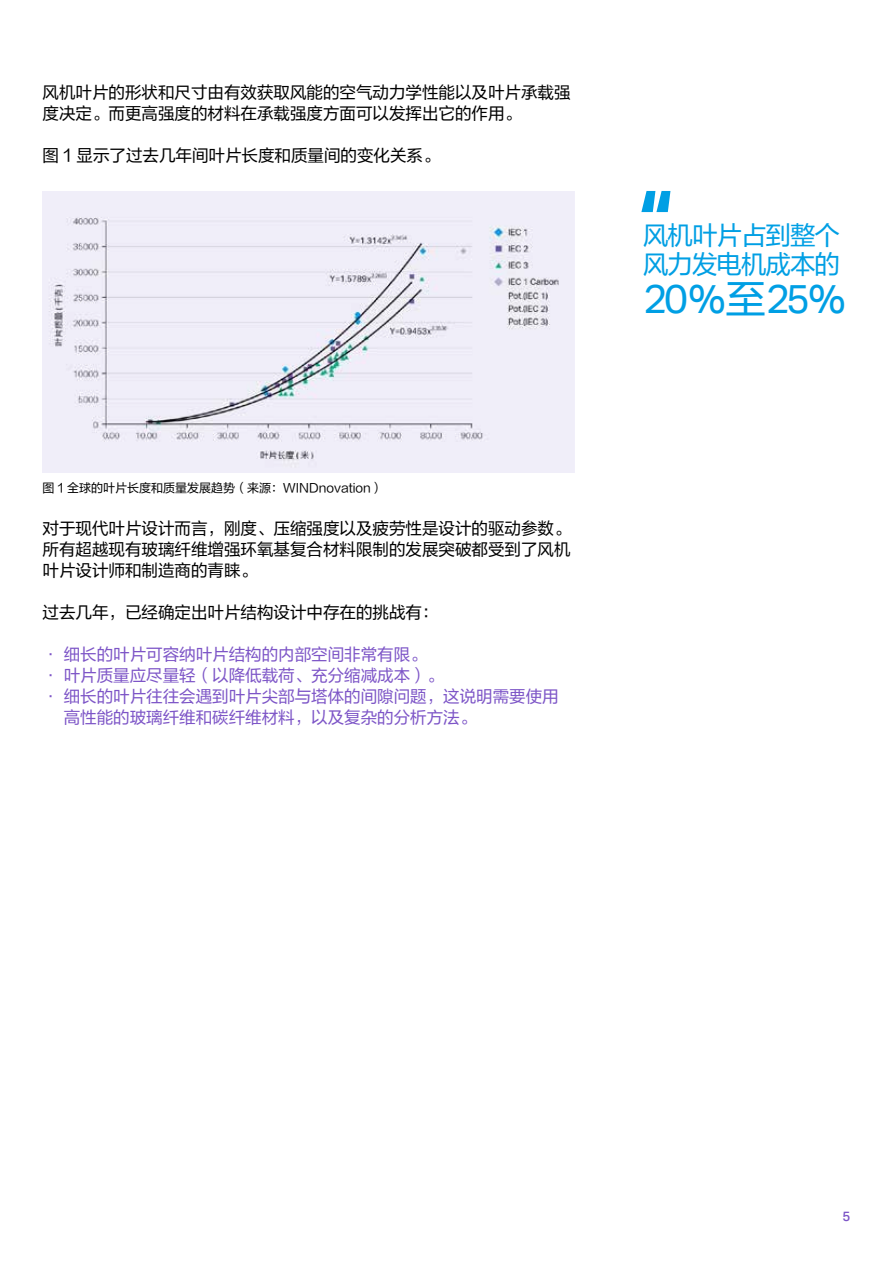
<style>
.page{position:relative;width:893px;height:1263px;background:#fff}
.page>*{position:absolute;margin:0;border:0;box-sizing:border-box;transform-origin:0 0}
.t1{font:700 82.95px "Aktiv Grotesk";color:#009fe4}
.t2{font:40.5px "Aktiv Grotesk";color:#009fe4}
.t3{font:25.5px/28.5px "FZLTHJW GB1 0";letter-spacing:-.04em;color:#009fe4}
.t4{font:16.5px/21px "FZLTHJW GB1 0";color:#000}
.t5{font:16.5px/21px "FZLTHJW GB1 0";color:#7d55c7}
.t6{font:500 13.5px "Aktiv Grotesk";color:#7d55c7}
.t7{font:12px "FZLTHJW GB1 0";color:#000}
.s1{font-family:"FZLTHJW GB1 0"}
</style>
<div class="page">
<img style="left:43px;top:191px;width:531px;height:281px">
<p class="t4" style="left:43px;top:82px;width:529px">风机叶片的形状和尺寸由有效获取风能的空气动力学性能以及叶片承载强度决定。而更高强度的材料在承载强度方面可以发挥出它的作用。</p>
<p class="t4" style="left:43px;top:145px;width:399px">图 1 显示了过去几年间叶片长度和质量间的变化关系。</p>
<p class="t7" style="left:43px;top:481px;width:342px">图 1 全球的叶片长度和质量发展趋势（来源：WINDnovation）</p>
<p class="t4" style="left:43px;top:518px;width:529px;text-align:justify">对于现代叶片设计而言，刚度、压缩强度以及疲劳性是设计的驱动参数。所有超越现有玻璃纤维增强环氧基复合材料限制的发展突破都受到了风机叶片设计师和制造商的青睐。</p>
<p class="t4" style="left:43px;top:602px;width:397px">过去几年，已经确定出叶片结构设计中存在的挑战有：</p>
<p class="t5" style="left:43px;top:644px;width:386px">• 细长的叶片可容纳叶片结构的内部空间非常有限。</p>
<p class="t5" style="left:43px;top:665px;width:402px">• 叶片质量应尽量轻（以降低载荷、充分缩减成本）。</p>
<p class="t5" style="left:64px;top:686px;width:496px;text-indent:-21px">• 细长的叶片往往会遇到叶片尖部与塔体的间隙问题，这说明需要使用高性能的玻璃纤维和碳纤维材料，以及复杂的分析方法。</p>
<h1 class="t1" style="left:638px;top:173px;width:37px">‘‘</h1>
<h3 class="t3" style="left:643px;top:222px;width:198px">风机叶片占到整个风力发电机成本的</h3>
<h2 class="t2" style="left:643px;top:275px;width:204px">20%<span class="s1">至</span>25%</h2>
<p class="t6" style="left:842px;top:1208px;width:9px">5</p>
</div>
